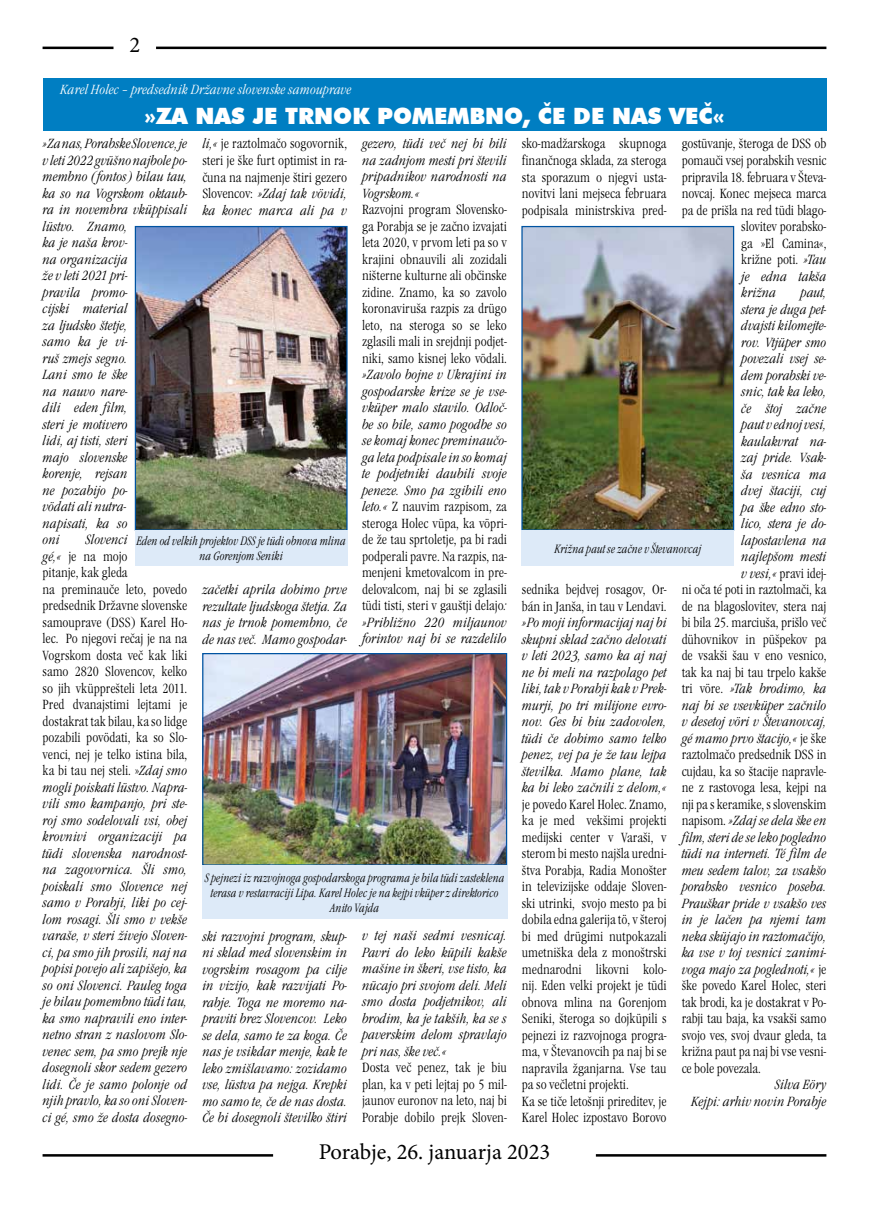
<style>
.page{position:relative;width:869px;height:1205px;background:#fff}
.page>*{position:absolute;margin:0;border:0;box-sizing:border-box;transform-origin:0 0}
.t1{font:900 22.5px "Futura BT";color:#fff}
.t2{font:22.5px "Minion Pro";color:#000}
.t3{font:13.75px/16.5px "Garamond Itc TEE Ligh Cond Ital";letter-spacing:-.005em;color:#000;text-align:justify}
.t4{font:13.75px/16.5px "Garamond Itc TEE Ligh Cond";color:#000;text-align:justify}
.t5{font:13.75px "Garamond Itc TEE Ligh Cond Ital";color:#fff}
.t6{font:12.5px/15px "Garamond Itc TEE Ligh Cond Ital";color:#000;text-align:center;scale:.9 1}
.s1{font-family:"Garamond Itc TEE Ligh Cond Ital"}
.s2{font-family:"Garamond Itc TEE Ligh Cond"}
</style>
<div class="page">
<hr style="left:43px;top:47px;width:70px;height:2px;background:#000">
<hr style="left:156px;top:47px;width:670px;height:2px;background:#000">
<hr style="left:43px;top:1154px;width:230px;height:2px;background:#000">
<hr style="left:595px;top:1154px;width:231px;height:2px;background:#000">
<div style="left:43px;top:99px;width:783px;height:32px;background:#007ec2"></div>
<div style="left:43px;top:78px;width:783px;height:21px;background:#007ec2"></div>
<img style="left:137px;top:228px;width:208px;height:301px">
<div style="left:135px;top:226px;width:212px;height:305px;border:1px solid #0053a1"></div>
<div style="left:135px;top:531px;width:212px;height:35px;background:#ddeaf8"></div>
<img style="left:523px;top:228px;width:208px;height:301px">
<div style="left:521px;top:226px;width:212px;height:305px;border:1px solid #0053a1"></div>
<div style="left:521px;top:531px;width:212px;height:35px;background:#ddeaf8"></div>
<img style="left:204px;top:655px;width:301px;height:208px">
<div style="left:202px;top:653px;width:305px;height:212px;border:1px solid #0053a1"></div>
<div style="left:202px;top:865px;width:305px;height:54px;background:#ddeaf8"></div>
<h1 class="t2" style="left:129px;top:30px;width:12px">2</h1>
<p class="t5" style="left:60px;top:81px;width:292px">Karel Holec – predsednik Državne slovenske samouprave</p>
<h1 class="t1" style="left:144px;top:102px;width:581px">»ZA NAS JE TRNOK POMEMBNO, ČE DE NAS VEČ«</h1>
<p class="t3" style="left:43px;top:136px;width:146px;text-align:left">»Za nas, Porabske Slovence, je v leti 2022 gvüšno najbole po&shy;membno (fontos) bilau tau, ka so na Vogrskom oktaub&shy;ra in novembra vküppisali lüstvo. Znamo,<br>ka je naša krov-<br>na organizacija<br>že v leti 2021 pri-<br>pravila promo-<br>cijski material<br>za ljudsko štetje,<br>samo ka je vi-<br>ruš zmejs segno.<br>Lani smo te ške<br>na nauvo nare-<br>dili eden film,<br>steri je motivero<br>lidi, aj tisti, steri<br>majo slovenske<br>korenje, rejsan<br>ne pozabijo po-<br>vödati ali nutra-<br>napisati, ka so<br>oni</p>
<p class="t3" style="left:362px;top:136px;width:146px">gezero, tüdi več nej bi bili na zadnjom mesti pri števili pripadnikov narodnosti na Vogrskom.«</p>
<p class="t4" style="left:362px;top:201px;width:146px">Razvojni program Slovensko&shy;ga Porabja se je začno izvajati leta 2020, v prvom leti pa so v krajini obnauvili ali zozidali ništerne kulturne ali občinske zidine. Znamo, ka so zavolo koronaviruša razpis za drügo leto, na steroga so se leko zglasili mali in srejdnji podjet&shy;niki, samo kisnej leko vödali.</p>
<p class="t3" style="left:362px;top:367px;width:146px">»Zavolo bojne v Ukrajini in gospodarske krize se je vse&shy;vküper malo stavilo. Odloč&shy;be so bile, samo pogodbe so se komaj konec preminaučo&shy;ga leta podpisale in so komaj te podjetniki daubili svoje peneze. Smo pa zgibili eno</p>
<p class="t4" style="left:362px;top:498px;width:146px"><span class="s1">leto.«</span> Z nauvim razpisom, za steroga Holec vüpa, ka vöpri&shy;de že tau sprtoletje, pa bi radi podperali pavre. Na razpis, na&shy;menjeni kmetovalcom in pre&shy;delovalcom, naj bi se zglasili tüdi tisti, steri v gauštji delajo<span class="s1">:</span></p>
<p class="t3" style="left:362px;top:614px;width:146px">»Približno 220 miljaunov forintov naj bi se razdelilo</p>
<p class="t4" style="left:681px;top:136px;width:146px;text-align:right">gostüvanje, šteroga de DSS ob pomauči vsej porabskih vesnic pripravila 18. februara v Števa&shy;novcaj. Konec mejseca marca pa de prišla na red tüdi blago&shy;slovitev porabsko-<br>ga »El Camina«,<br>križne poti. <span class="s1">»Tau</span></p>
<p class="t3" style="left:741px;top:268px;width:86px">je edna takša križna</p>
<p class="t4" style="left:202px;top:136px;width:146px"><span class="s1">li,«</span> je raztolmačo sogovornik, steri je ške furt optimist in ra&shy;čuna na najmenje štiri gezero</p>
<p class="t3" style="left:202px;top:186px;width:146px"><span class="s2">Slovencov:</span> »Zdaj tak vövidi, ka konec marca ali pa v</p>
<p class="t4" style="left:521px;top:136px;width:146px">sko-madžarskoga skupnoga finančnoga sklada, za steroga sta sporazum o njegvi usta&shy;novitvi lani mejseca februara podpisala ministrskiva pred-</p>
<p class="t3" style="left:741px;top:285px;width:87px;text-indent:59px">paut, stera je duga pet&shy;dvajsti kilomejte&shy;rov. Vtjüper smo povezali vsej se&shy;dem porabski ve&shy;snic, tak ka leko, če štoj začne paut v ednoj vesi, kaulakvrat na&shy;zaj pride. Vsak&shy;ša vesnica ma dvej štaciji, cuj pa ške edno sto&shy;lico, stera je do&shy;lapostavlena na najlepšom mesti</p>
<p class="t4" style="left:681px;top:565px;width:146px;text-indent:60px"><span class="s1">v vesi,«</span> pravi idej&shy;ni oča té poti in raztolmači, ka de na blagoslovitev, stera naj bi bila 25. marciuša, prišlo več dühovnikov in püšpekov pa de vsakši šau v eno vesnico, tak ka naj bi tau trpelo kakše</p>
<p class="t3" style="left:681px;top:681px;width:146px"><span class="s2">tri vöre.</span> »Tak brodimo, ka naj bi se vsevküper začnilo v desetoj vöri v Števanovcaj, gé mamo prvo štacijo,« <span class="s2">je ške</span></p>
<p class="t4" style="left:681px;top:746px;width:146px">raztolmačo predsednik DSS in cujdau, ka so štacije napravle&shy;ne z rastovoga lesa, kejpi na nji pa s keramike, s slovenskim</p>
<p class="t3" style="left:681px;top:813px;width:146px"><span class="s2">napisom.</span> »Zdaj se dela ške en film, steri de se leko pogledno tüdi na interneti. Té film de meu sedem talov, za vsakšo porabsko vesnico poseba.<br>Prauškar pride v vsakšo ves in je lačen pa njemi tam neka sküjajo in raztomačijo, ka vse v toj vesnici zanimi&shy;voga majo za poglednoti,« <span class="s2">je</span></p>
<p class="t4" style="left:681px;top:977px;width:146px">ške povedo Karel Holec, steri tak brodi, ka je dostakrat v Po&shy;rabji tau baja, ka vsakši samo svojo ves, svoj dvaur gleda, ta križna paut pa naj bi vse vesni&shy;ce bole povezala.</p>
<p class="t3" style="left:691px;top:1077px;width:136px;text-align:right">Silva Eöry<br>Kejpi: arhiv novin Porabje</p>
<p class="t3" style="left:85px;top:532px;width:44px">Slovenci</p>
<p class="t4" style="left:43px;top:548px;width:146px;text-align:left"><span class="s1">gé,«</span> je na mojo<br>pitanje, kak gleda<br>na preminauče leto, povedo predsednik Državne slovenske samouprave (DSS) Karel Ho&shy;lec. Po njegovi rečaj je na na<br>Vogrskom dosta več kak liki samo 2820 Slovencov, kelko so jih vküpprešteli leta 2011.<br>Pred dvanajstimi lejtami je dostakrat tak bilau, ka so lidge pozabili povödati, ka so Slo&shy;venci, nej je telko istina bila, ka bi tau nej steli. »<span class="s1">Zdaj smo</span></p>
<p class="t3" style="left:43px;top:779px;width:147px">mogli poiskati lüstvo. Napra&shy;vili smo kampanjo, pri ste&shy;roj smo sodelovali vsi, obej krovnivi organizaciji pa tüdi slovenska narodnost&shy;na zagovornica. Šli smo, poiskali smo Slovence nej samo v Porabji, liki po cej&shy;lom rosagi. Šli smo v vekše varaše, v steri živejo Sloven&shy;ci, pa smo jih prosili, naj na popisi povejo ali zapišejo, ka so oni Slovenci. Pauleg toga je bilau pomembno tüdi tau, ka smo napravili eno inter&shy;netno stran z naslovom Slo&shy;venec sem, pa smo prejk nje dosegnoli skor sedem gezero lidi. Če je samo polonje od njih pravlo, ka so oni Sloven&shy;ci gé, smo že dosta dosegno-</p>
<p class="t6" style="left:136px;top:534px;width:234px">Eden od velkih projektov DSS je tüdi obnova mlina na Gorenjom Seniki</p>
<p class="t6" style="left:554px;top:542px;width:165px">Križna paut se začne v Števanovcaj</p>
<p class="t4" style="left:521px;top:581px;width:146px">sednika bejdvej rosagov, Or&shy;bán in Janša, in tau v Lendavi.</p>
<p class="t3" style="left:521px;top:615px;width:147px">»Po moji informacijaj naj bi skupni sklad začno delovati v leti 2023, samo ka aj naj ne bi meli na razpolago pet liki, tak v Porabji kak v Prek&shy;murji, po tri milijone evro&shy;nov. Ges bi biu zadovolen, tüdi če dobimo samo telko penez, vej pa je že tau lejpa številka. Mamo plane, tak ka bi leko začnili z delom,«</p>
<p class="t4" style="left:521px;top:796px;width:146px;text-align:left">je povedo Karel Holec. Znamo, ka je med vekšimi projekti medijski center v Varaši, v sterom bi mesto najšla uredni&shy;štva Porabja, Radia Monošter in televizijske oddaje Sloven&shy;ski utrinki, svojo mesto pa bi dobila edna galerija tö, v šteroj bi med drügimi nutpokazali umetniška dela z monoštrski mednarodni likovni kolo&shy;nij. Eden velki projekt je tüdi obnova mlina na Gorenjom<br>Seniki, šteroga so dojküpili s pejnezi iz razvojnoga progra&shy;ma, v Števanovcih pa naj bi se napravila žganjarna. Vse tau pa so večletni projekti.<br>Ka se tiče letošnji prireditev, je<br>Karel Holec izpostavo Borovo</p>
<p class="t3" style="left:202px;top:582px;width:146px">začetki aprila dobimo prve rezultate ljudskoga štetja. Za nas je trnok pomembno, če de nas več. Mamo gospodar-</p>
<p class="t6" style="left:205px;top:870px;width:334px">S pejnezi iz razvojnoga gospodarskoga programa je bila tüdi zasteklena terasa v restavraciji Lipa. Karel Holec je na kejpi vküper z direktorico<br>Anito Vajda</p>
<p class="t3" style="left:362px;top:928px;width:146px">v tej naši sedmi vesnicaj.<br>Pavri do leko küpili kakše mašine in škeri, vse tisto, ka nücajo pri svojom deli. Meli smo dosta podjetnikov, ali brodim, ka je takših, ka se s paverskim delom spravlajo pri nas, ške več.«</p>
<p class="t4" style="left:362px;top:1059px;width:146px">Dosta več penez, tak je biu plan, ka v peti lejtaj po 5 mil&shy;jaunov euronov na leto, naj bi Porabje dobilo prejk Sloven-</p>
<p class="t3" style="left:202px;top:928px;width:146px">ski razvojni program, skup&shy;ni sklad med slovenskim in vogrskim rosagom pa cilje in vizijo, kak razvijati Po&shy;rabje. Toga ne moremo na&shy;praviti brez Slovencov. Leko se dela, samo te za koga. Če nas je vsikdar menje, kak te leko zmišlavamo: zozidamo vse, lüstva pa nejga. Krepki mo samo te, če de nas dosta.<br>Če bi dosegnoli številko štiri</p>
<h1 class="t2" style="left:318px;top:1137px;width:233px">Porabje, 26. januarja 2023</h1>
</div>
